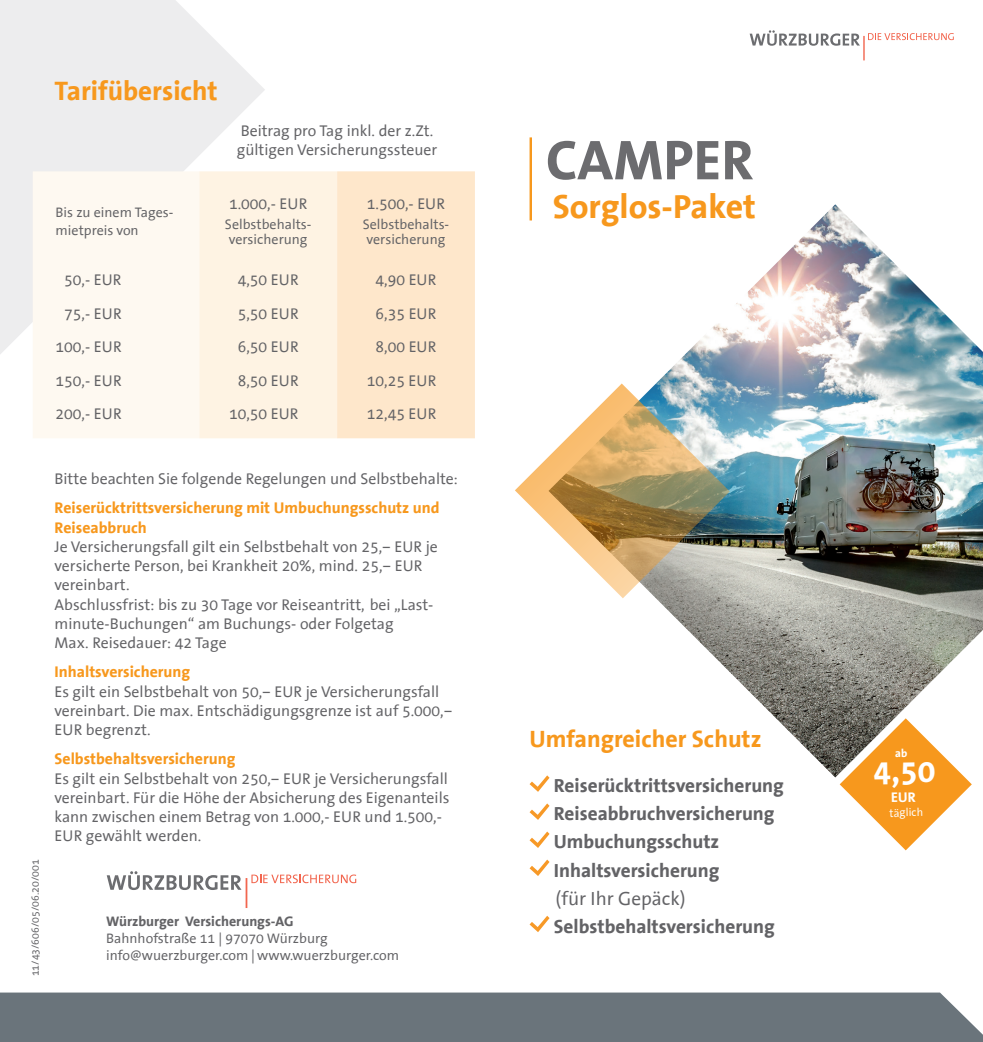
<style>
.page{position:relative;width:983px;height:1042px;background:#fff}
.page>*{position:absolute;margin:0;border:0;box-sizing:border-box;transform-origin:0 0}
.t1{font:700 56.7px "The Sans Office Unicode";color:#6c6c6f}
.t2{font:700 33.95px "The Sans Office Unicode";color:#f7981d}
.t3{font:700 32.55px "The Sans Office Unicode";color:#fff}
.t4{font:700 27.12px "The Sans Office Unicode";color:#f7981d}
.t5{font:700 23.97px "The Sans Office Unicode";color:#f7981d}
.t6{font:700 19.25px/28px "The Sans Office Unicode";color:#636366}
.t7{font:19.25px "The Sans Office Unicode";color:#636366}
.t8{font:15.75px/19.2px "The Sans Office Unicode";color:#636366}
.t9{font:700 15.75px/19.2px "The Sans Office Unicode";color:#f7981d}
.t10{font:14px/15.8px "The Sans Office Unicode";color:#636366}
.t11{font:700 14px "The Sans Office Unicode";color:#636366}
.t12{font:11.2px "The Sans Office Unicode";color:#fff}
.t13{font:10.5px "The Sans Office Unicode";color:#636366}
</style>
<div class="page">
<svg style="left:0;top:0;width:265px;height:354px;fill:#ededee"></svg>
<svg style="left:749px;top:30px;width:204px;height:30px"></svg>
<div style="left:0;top:992px;width:982px;height:50px;background:#6a747b"></div>
<hr style="left:529px;top:137px;width:3px;height:83px;background:#f7981d">
<svg style="left:529px;top:775px;width:20px;height:17px"></svg>
<svg style="left:529px;top:803px;width:20px;height:17px"></svg>
<svg style="left:529px;top:831px;width:20px;height:17px"></svg>
<svg style="left:529px;top:859px;width:20px;height:17px"></svg>
<svg style="left:529px;top:916px;width:20px;height:16px"></svg>
<svg style="left:107px;top:871px;width:134px;height:19px"></svg>
<svg style="left:251px;top:874px;width:105px;height:9px"></svg>
<hr style="left:245px;top:878px;width:2px;height:30px;background:#f2664f">
<img style="left:548px;top:204px;width:434px;height:573px">
<img style="left:515px;top:383px;width:214px;height:215px">
<div style="left:33px;top:171px;width:166px;height:267px;background:#fef9f1"></div>
<svg style="left:199px;top:171px;width:276px;height:267px;background:#feedd7"></svg>
<svg style="left:839px;top:718px;width:132px;height:132px"></svg>
<h3 class="t4" style="left:55px;top:76px;width:165px">Tarifübersicht</h3>
<p class="t8" style="left:237px;top:121px;width:202px">Beitrag pro Tag inkl. der z.Zt. gültigen Versicherungssteuer</p>
<p class="t10" style="left:56px;top:204px;width:119px;line-height:17.5px">Bis zu einem Tages&shy;mietpreis von</p>
<p class="t8" style="left:229px;top:195px;width:80px">1.000,- EUR</p>
<p class="t10" style="left:225px;top:216px;width:88px">Selbstbehalts&shy;versicherung</p>
<p class="t8" style="left:367px;top:195px;width:80px">1.500,- EUR</p>
<p class="t10" style="left:363px;top:216px;width:88px">Selbstbehalts&shy;versicherung</p>
<p class="t8" style="left:64px;top:271px;width:59px">50,- EUR</p>
<p class="t8" style="left:238px;top:271px;width:62px">4,50 EUR</p>
<p class="t8" style="left:375px;top:271px;width:62px">4,90 EUR</p>
<p class="t8" style="left:64px;top:304px;width:59px">75,- EUR</p>
<p class="t8" style="left:238px;top:304px;width:62px">5,50 EUR</p>
<p class="t8" style="left:375px;top:304px;width:62px">6,35 EUR</p>
<p class="t8" style="left:56px;top:337px;width:68px">100,- EUR</p>
<p class="t8" style="left:238px;top:337px;width:62px">6,50 EUR</p>
<p class="t8" style="left:375px;top:337px;width:62px">8,00 EUR</p>
<p class="t8" style="left:56px;top:371px;width:68px">150,- EUR</p>
<p class="t8" style="left:238px;top:371px;width:62px">8,50 EUR</p>
<p class="t8" style="left:367px;top:371px;width:71px">10,25 EUR</p>
<p class="t8" style="left:56px;top:404px;width:68px">200,- EUR</p>
<p class="t8" style="left:229px;top:404px;width:71px">10,50 EUR</p>
<p class="t8" style="left:367px;top:404px;width:71px">12,45 EUR</p>
<h1 class="t1" style="left:545px;top:128px;width:209px">CAMPER</h1>
<h2 class="t2" style="left:552px;top:187px;width:205px">Sorglos-Paket</h2>
<p class="t13" style="left:30px;top:976px;width:118px;rotate:-90deg">11/43/606/05/06.20/001</p>
<p class="t8" style="left:55px;top:470px;width:405px">Bitte beachten Sie folgende Regelungen und Selbstbehalte:</p>
<p class="t9" style="left:55px;top:499px;width:386px">Reiserücktrittsversicherung mit Umbuchungsschutz und<br>Reiseabbruch</p>
<p class="t8" style="left:55px;top:537px;width:385px">Je Versicherungsfall gilt ein Selbstbehalt von 25,– EUR je versicherte Person, bei Krankheit 20%, mind. 25,– EUR vereinbart.<br>Abschlussfrist: bis zu 30 Tage vor Reiseantritt, bei „Last&shy;minute-Buchungen“ am Buchungs- oder Folgetag<br>Max. Reisedauer: 42 Tage</p>
<p class="t9" style="left:55px;top:662px;width:137px">Inhaltsversicherung</p>
<p class="t8" style="left:55px;top:682px;width:399px">Es gilt ein Selbstbehalt von 50,– EUR je Versicherungsfall vereinbart. Die max. Entschädigungsgrenze ist auf 5.000,–<br>EUR begrenzt.</p>
<p class="t9" style="left:55px;top:749px;width:182px">Selbstbehaltsversicherung</p>
<p class="t8" style="left:55px;top:769px;width:396px">Es gilt ein Selbstbehalt von 250,– EUR je Versicherungsfall vereinbart. Für die Höhe der Absicherung des Eigenanteils kann zwischen einem Betrag von 1.000,- EUR und 1.500,- EUR gewählt werden.</p>
<h3 class="t3" style="left:872px;top:753px;width:64px;rotate:-1deg">4,50</h3>
<h3 class="t5" style="left:529px;top:725px;width:233px">Umfangreicher Schutz</h3>
<p class="t6" style="left:553px;top:772px;width:231px">Reiserücktrittsversicherung<br>Reiseabbruchversicherung<br>Umbuchungsschutz<br>Inhaltsversicherung</p>
<p class="t7" style="left:555px;top:887px;width:132px">(für Ihr Gepäck)</p>
<p class="t6" style="left:553px;top:912px;width:222px">Selbstbehaltsversicherung</p>
<p class="t12" style="left:889px;top:807px;width:35px;rotate:-1deg">täglich</p>
<p class="t11" style="left:106px;top:913px;width:189px">Würzburger Versicherungs-AG</p>
<p class="t10" style="left:106px;top:930px;width:294px;line-height:16.8px">Bahnhofstraße 11 | 97070 Würzburg info@wuerzburger.com | www.wuerzburger.com</p>
</div>
